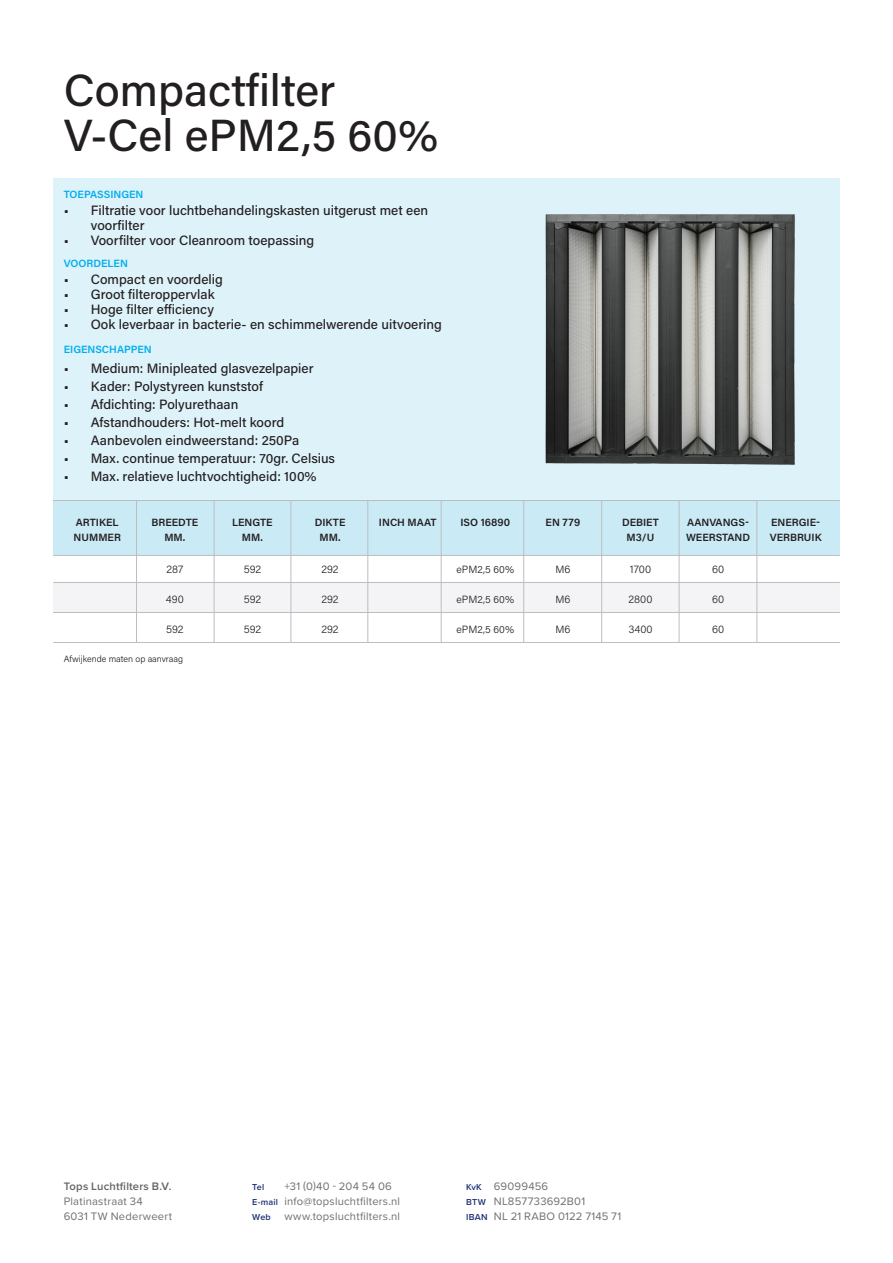
<style>
.page{position:relative;width:893px;height:1263px;background:#fff}
.page>*{position:absolute;margin:0;border:0;box-sizing:border-box;transform-origin:0 0}
.t1{font:500 45px "Acumin Pro";color:#231f20}
.t2{font:500 13.5px/15px "Acumin Pro";color:#231f20}
.t3{font:11.25px/15px "Proxima Nova";letter-spacing:.02em;color:#706f6f}
.t4{font:600 10.5px/15px "Acumin Pro";color:#231f20}
.t5{font:300 10.5px "Acumin Pro";color:#231f20}
.t6{font:600 10.5px "Acumin Pro";color:#00aeef}
.t7{font:300 9px "Acumin Pro";letter-spacing:-.005em;color:#231f20}
.t8{font:600 9px/15px "Proxima Nova";letter-spacing:.02em;color:#1d3176}
.s1{font-weight:600;color:#646363}
</style>
<div class="page">
<div style="left:53px;top:582px;width:787px;height:30px;background:#f4f4f7"></div>
<div style="left:53px;top:178px;width:787px;height:377px;background:#def2f9"></div>
<div style="left:53px;top:501px;width:787px;height:54px;background:#caebf6"></div>
<hr style="left:53px;top:555px;width:787px;height:1px;background:#bcbdc0">
<hr style="left:53px;top:582px;width:787px;height:1px;background:#bcbdc0">
<hr style="left:53px;top:612px;width:787px;height:1px;background:#bcbdc0">
<hr style="left:53px;top:642px;width:787px;height:1px;background:#bcbdc0">
<img style="left:545px;top:214px;width:250px;height:251px">
<hr style="left:136px;top:501px;width:1px;height:141px;background:#bcbdc0">
<hr style="left:214px;top:501px;width:1px;height:141px;background:#bcbdc0">
<hr style="left:291px;top:501px;width:1px;height:141px;background:#bcbdc0">
<hr style="left:367px;top:501px;width:1px;height:141px;background:#bcbdc0">
<hr style="left:441px;top:501px;width:1px;height:141px;background:#bcbdc0">
<hr style="left:523px;top:501px;width:1px;height:141px;background:#bcbdc0">
<hr style="left:601px;top:501px;width:1px;height:141px;background:#bcbdc0">
<hr style="left:679px;top:501px;width:1px;height:141px;background:#bcbdc0">
<hr style="left:756px;top:501px;width:1px;height:141px;background:#bcbdc0">
<hr style="left:53px;top:500px;width:787px;height:1px;background:#bcbdc0">
<p class="t1" style="left:64px;top:59px;width:273px">Compactfilter</p>
<p class="t1" style="left:64px;top:104px;width:376px">V-Cel ePM2,5 60%</p>
<p class="t6" style="left:64px;top:187px;width:81px">TOEPASSINGEN</p>
<p class="t2" style="left:91px;top:202px;width:339px;text-indent:-27px">• Filtratie voor luchtbehandelingskasten uitgerust met een voorfilter</p>
<p class="t2" style="left:64px;top:232px;width:252px">• Voorfilter voor Cleanroom toepassing</p>
<p class="t2" style="left:64px;top:271px;width:161px">• Compact en voordelig</p>
<p class="t2" style="left:64px;top:286px;width:152px">• Groot filteroppervlak</p>
<p class="t2" style="left:64px;top:301px;width:152px">• Hoge filter efficiency</p>
<p class="t2" style="left:64px;top:316px;width:380px">• Ook leverbaar in bacterie- en schimmelwerende uitvoering</p>
<p class="t2" style="left:64px;top:360px;width:251px">• Medium: Minipleated glasvezelpapier</p>
<p class="t2" style="left:64px;top:378px;width:201px">• Kader: Polystyreen kunststof</p>
<p class="t2" style="left:64px;top:396px;width:176px">• Afdichting: Polyurethaan</p>
<p class="t2" style="left:64px;top:414px;width:222px">• Afstandhouders: Hot-melt koord</p>
<p class="t2" style="left:64px;top:432px;width:237px">• Aanbevolen eindweerstand: 250Pa</p>
<p class="t2" style="left:64px;top:450px;width:273px">• Max. continue temperatuur: 70gr. Celsius</p>
<p class="t2" style="left:64px;top:468px;width:254px">• Max. relatieve luchtvochtigheid: 100%</p>
<p class="t6" style="left:64px;top:256px;width:66px">VOORDELEN</p>
<p class="t6" style="left:64px;top:342px;width:89px">EIGENSCHAPPEN</p>
<p class="t4" style="left:74px;top:514px;width:49px">ARTIKEL<br>NUMMER</p>
<p class="t4" style="left:152px;top:514px;width:48px;text-align:center">BREEDTE<br>MM.</p>
<p class="t4" style="left:232px;top:514px;width:42px">LENGTE</p>
<p class="t4" style="left:242px;top:529px;width:22px">MM.</p>
<p class="t4" style="left:315px;top:514px;width:32px">DIKTE</p>
<p class="t4" style="left:320px;top:529px;width:22px">MM.</p>
<p class="t4" style="left:379px;top:514px;width:59px">INCH MAAT</p>
<p class="t4" style="left:460px;top:514px;width:51px">ISO 16890</p>
<p class="t4" style="left:546px;top:514px;width:36px">EN 779</p>
<p class="t4" style="left:622px;top:514px;width:38px;text-align:center">DEBIET<br>M3/U</p>
<p class="t4" style="left:687px;top:514px;width:63px">AANVANGS-</p>
<p class="t4" style="left:686px;top:529px;width:66px">WEERSTAND</p>
<p class="t5" style="left:166px;top:562px;width:18px">287</p>
<p class="t5" style="left:166px;top:592px;width:19px">490</p>
<p class="t5" style="left:166px;top:622px;width:19px">592</p>
<p class="t5" style="left:244px;top:562px;width:19px">592</p>
<p class="t5" style="left:244px;top:592px;width:19px">592</p>
<p class="t5" style="left:244px;top:622px;width:19px">592</p>
<p class="t5" style="left:321px;top:562px;width:19px">292</p>
<p class="t5" style="left:321px;top:592px;width:19px">292</p>
<p class="t5" style="left:321px;top:622px;width:19px">292</p>
<p class="t5" style="left:456px;top:562px;width:59px">ePM2,5 60%</p>
<p class="t5" style="left:456px;top:592px;width:59px">ePM2,5 60%</p>
<p class="t5" style="left:456px;top:622px;width:59px">ePM2,5 60%</p>
<p class="t5" style="left:555px;top:562px;width:17px">M6</p>
<p class="t5" style="left:555px;top:592px;width:17px">M6</p>
<p class="t5" style="left:555px;top:622px;width:17px">M6</p>
<p class="t5" style="left:630px;top:562px;width:23px">1700</p>
<p class="t5" style="left:628px;top:592px;width:25px">2800</p>
<p class="t5" style="left:628px;top:622px;width:26px">3400</p>
<p class="t5" style="left:712px;top:562px;width:14px">60</p>
<p class="t5" style="left:712px;top:592px;width:14px">60</p>
<p class="t5" style="left:712px;top:622px;width:14px">60</p>
<p class="t7" style="left:64px;top:653px;width:121px">Afwijkende maten op aanvraag</p>
<p class="t4" style="left:770px;top:514px;width:53px">ENERGIE-<br>VERBRUIK</p>
<p class="t3" style="left:64px;top:1178px;width:110px"><span class="s1">Tops Luchtfilters B.V.<br></span>Platinastraat 34<br>6031 TW Nederweert</p>
<p class="t3" style="left:284px;top:1178px;width:117px">+31 (0)40 - 204 54 06 info@topsluchtfilters.nl www.topsluchtfilters.nl</p>
<p class="t3" style="left:494px;top:1178px;width:129px">69099456<br>NL857733692B01<br>NL 21 RABO 0122 7145 71</p>
<p class="t8" style="left:252px;top:1179px;width:27px">Tel<br>E-mail<br>Web</p>
<p class="t8" style="left:466px;top:1179px;width:23px">KvK<br>BTW<br>IBAN</p>
</div>
